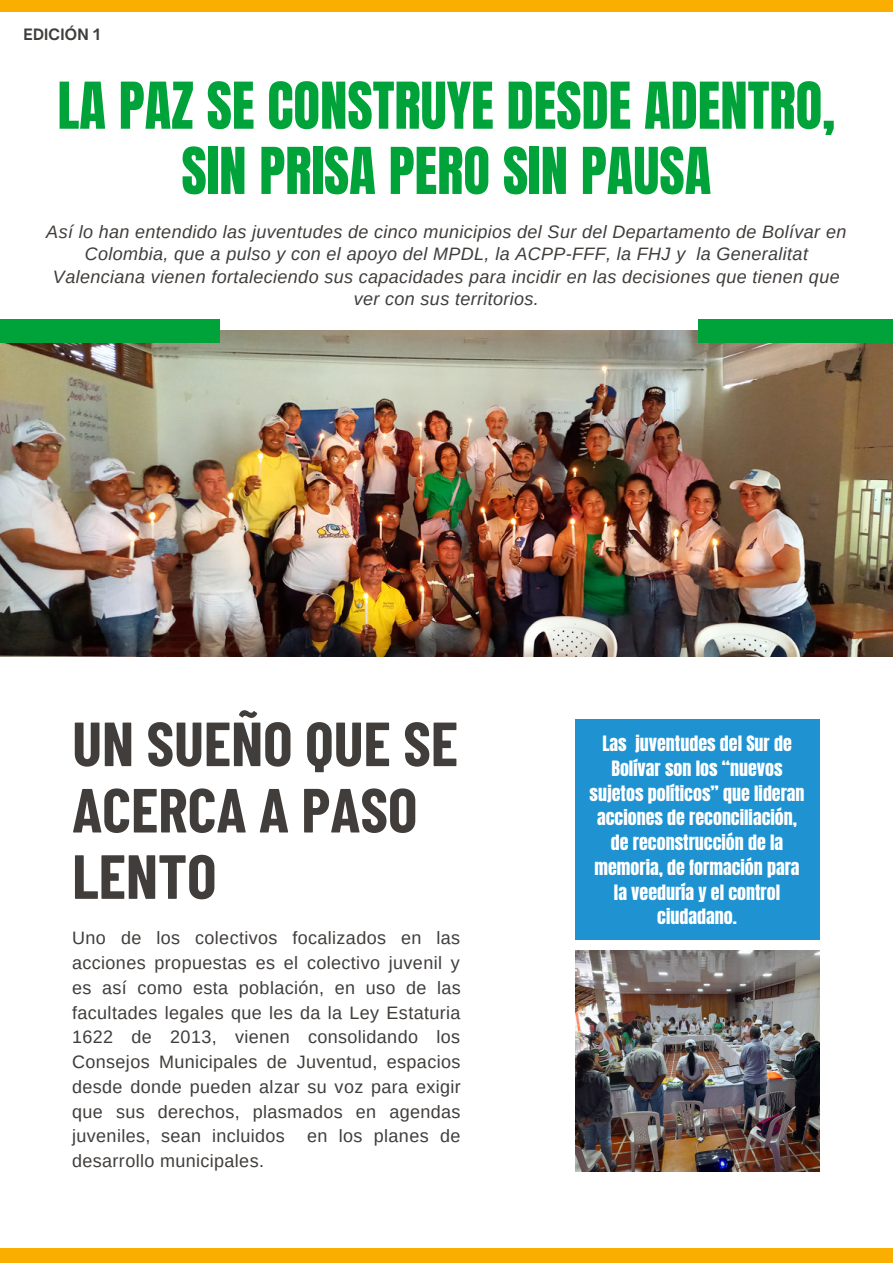
<style>
.page{position:relative;width:893px;height:1264px;background:#fff}
.page>*{position:absolute;margin:0;border:0;box-sizing:border-box;transform-origin:0 0}
.t1{font:700 62.25px/66.3px "Barlow Condensed";color:#403d3b}
.t2{font:54.9px/65.2px "Anton";color:#00a339;text-align:center}
.t3{font:18px/24.8px "Arimo";letter-spacing:.02em;color:#403d3b;text-align:justify}
.t4{font:italic 18px/22.5px "Arimo";letter-spacing:.02em;color:#403d3b;text-align:center}
.t5{font:18px/24.8px "Anton";color:#fff;text-align:center}
.t6{font:700 15px "Open Sauce One";letter-spacing:.015em;color:#403d3b}
</style>
<div class="page">
<div style="left:0;top:0;width:892px;height:12px;background:#f9ae00"></div>
<div style="left:0;top:1248px;width:892px;height:14px;background:#f9ae00"></div>
<img style="left:0;top:331px;width:892px;height:326px">
<div style="left:575px;top:719px;width:244px;height:220px;background:#1f92d1"></div>
<img style="left:575px;top:950px;width:244px;height:221px">
<div style="left:0;top:319px;width:220px;height:23px;background:#00a339"></div>
<div style="left:698px;top:319px;width:194px;height:23px;background:#00a339"></div>
<p class="t6" style="left:23px;top:25px;width:78px">EDICIÓN 1</p>
<h2 class="t2" style="left:57px;top:74px;width:779px">LA PAZ SE CONSTRUYE DESDE ADENTRO,<br>SIN PRISA PERO SIN PAUSA</h2>
<p class="t4" style="left:46px;top:220px;width:801px">Así lo han entendido las juventudes de cinco municipios del Sur del Departamento de Bolívar en Colombia, que a pulso y con el apoyo del MPDL, la ACPP-FFF, la FHJ y la Generalitat Valenciana vienen fortaleciendo sus capacidades para incidir en las decisiones que tienen que ver con sus territorios.</p>
<h1 class="t1" style="left:72px;top:708px;width:387px">UN SUEÑO QUE SE<br>ACERCA A PASO<br>LENTO</h1>
<p class="t3" style="left:72px;top:925px;width:390px">Uno de los colectivos focalizados en las acciones propuestas es el colectivo juvenil y es así como esta población, en uso de las facultades legales que les da la Ley Estaturia 1622 de 2013, vienen consolidando los Consejos Municipales de Juventud, espacios desde donde pueden alzar su voz para exigir que sus derechos, plasmados en agendas juveniles, sean incluidos en los planes de desarrollo municipales.</p>
<p class="t5" style="left:589px;top:731px;width:216px">Las juventudes del Sur de<br>Bolívar son los “nuevos sujetos políticos” que lideran acciones de reconciliación, de reconstrucción de la memoria, de formación para la veeduría y el control ciudadano.</p>
</div>
